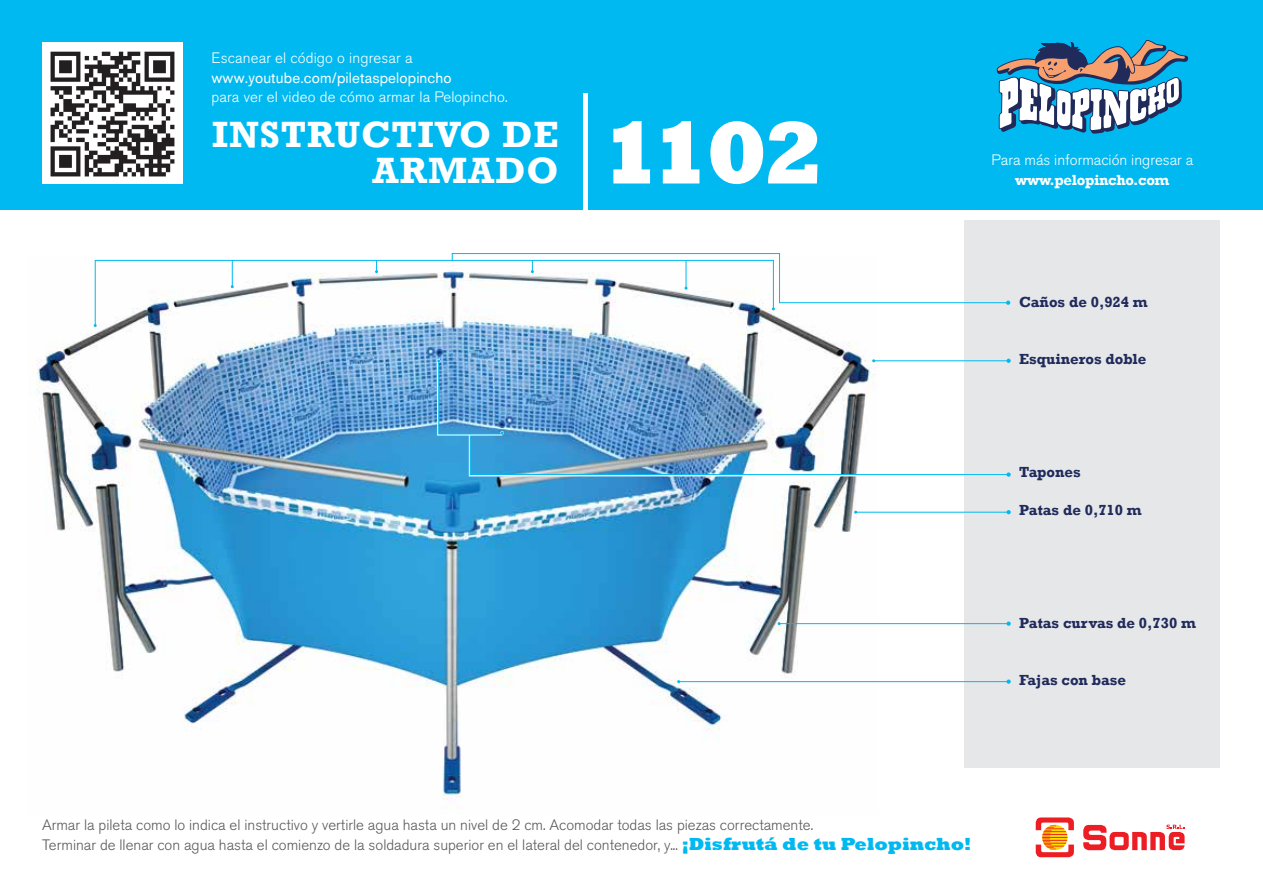
<style>
.page{position:relative;width:1263px;height:893px;background:#fff}
.page>*{position:absolute;margin:0;border:0;box-sizing:border-box;transform-origin:0 0}
.t1{font:800 90px "Rockwell";color:#fff}
.t2{font:700 37.5px/36px "Rockwell";letter-spacing:.025em;color:#fff;text-align:right}
.t3{font:300 15px/19.5px "Akzidenz Grotesk BQ";color:#58595b}
.t4{font:300 15px "Akzidenz Grotesk BQ";letter-spacing:.01em;color:#fff}
.t5{font:700 15px "Rockwell";color:#202b5c}
.t6{font:15px "Akzidenz Grotesk BE";letter-spacing:.01em;color:#fff}
.t7{font:700 15px "Rockwell";letter-spacing:-.02em;color:#fff}
.s1{font-family:"Rockwell";font-weight:800;font-size:18px;color:#00b9f1}
</style>
<div class="page">
<div style="left:0;top:0;width:1263px;height:210px;background:#00b9f1"></div>
<div style="left:583px;top:93px;width:5px;height:118px;background:#fff"></div>
<div style="left:965px;top:221px;width:255px;height:547px;background:#e6e7e8"></div>
<svg style="left:996px;top:40px;width:192px;height:94px"></svg>
<img style="left:36px;top:325px;width:842px;height:475px">
<svg style="left:1006px;top:510px;width:5px;height:4px"></svg>
<hr style="left:856px;top:512px;width:153px;height:1px;background:#00b9f1">
<svg style="left:1006px;top:621px;width:5px;height:5px"></svg>
<hr style="left:779px;top:623px;width:230px;height:1px;background:#00b9f1">
<svg style="left:1006px;top:679px;width:5px;height:5px"></svg>
<hr style="left:679px;top:681px;width:330px;height:1px;background:#00b9f1">
<svg style="left:94px;top:253px;width:916px;height:74px"></svg>
<img style="left:436px;top:359px;width:575px;height:118px">
<svg style="left:1036px;top:817px;width:38px;height:40px"></svg>
<svg style="left:1083px;top:825px;width:101px;height:25px"></svg>
<img style="left:42px;top:43px;width:141px;height:140px">
<p class="t4" style="left:212px;top:50px;width:203px">Escanear el código o ingresar a</p>
<p class="t6" style="left:212px;top:68px;width:242px">www.youtube.com/piletaspelopincho</p>
<p class="t4" style="left:212px;top:89px;width:298px">para ver el video de cómo armar la Pelopincho.</p>
<h2 class="t2" style="left:212px;top:117px;width:348px">INSTRUCTIVO DE<br>ARMADO</h2>
<h1 class="t1" style="left:600px;top:101px;width:226px">1102</h1>
<p class="t4" style="left:991px;top:152px;width:203px">Para más información ingresar a</p>
<p class="t7" style="left:1015px;top:171px;width:156px">www.pelopincho.com</p>
<p class="t5" style="left:1019px;top:293px;width:130px">Caños de 0,924 m</p>
<p class="t5" style="left:1019px;top:350px;width:129px">Esquineros doble</p>
<p class="t5" style="left:1019px;top:463px;width:63px">Tapones</p>
<p class="t5" style="left:1019px;top:501px;width:124px">Patas de 0,710 m</p>
<p class="t5" style="left:1019px;top:614px;width:178px">Patas curvas de 0,730 m</p>
<p class="t5" style="left:1019px;top:671px;width:108px">Fajas con base</p>
<p class="t3" style="left:42px;top:816px;width:931px">Armar la pileta como lo indica el instructivo y vertirle agua hasta un nivel de 2 cm. Acomodar todas las piezas correctamente.<br>Terminar de llenar con agua hasta el comienzo de la soldadura superior en el lateral del contenedor, y... <span class="s1">¡Disfrutá de tu Pelopincho!</span></p>
</div>
